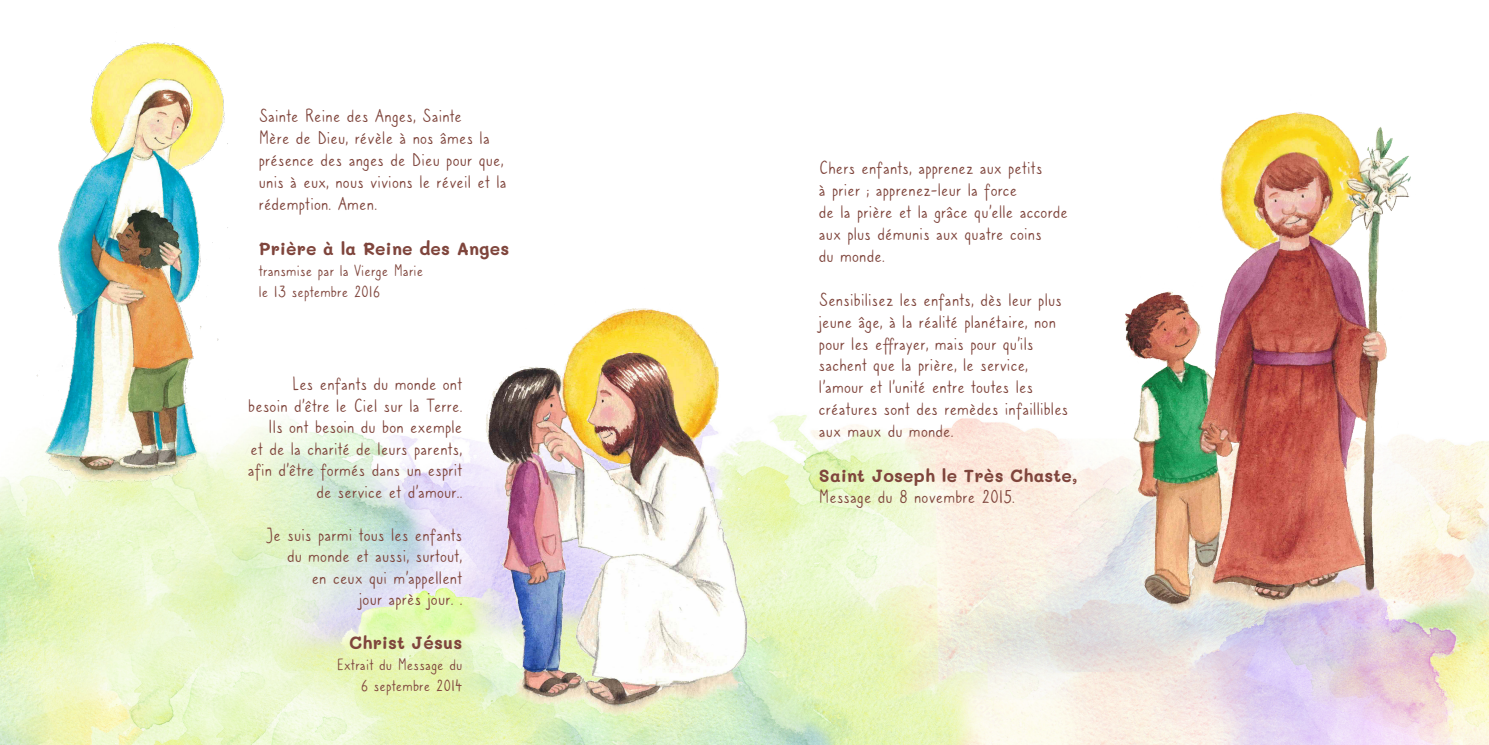
<style>
.page{position:relative;width:1489px;height:745px;background:#fff}
.page>*{position:absolute;margin:0;border:0;box-sizing:border-box;transform-origin:0 0}
.ficha{font:20px/21.9px "Caroni";letter-spacing:.01em;color:#7f453c}
.ficha-2{font:17.5px/21.9px "Caroni";letter-spacing:.01em;color:#7f453c}
.ficha-3{font:700 17.5px "Mali";letter-spacing:.01em;color:#7f453c}
.s1{font-family:"Mali";font-weight:700}
</style>
<div class="page">
<img style="left:0;top:415px;width:1488px;height:329px">
<img style="left:460px;top:308px;width:315px;height:429px">
<img style="left:28px;top:42px;width:202px;height:441px">
<img style="left:1098px;top:112px;width:319px;height:513px">
<p class="ficha" style="left:259px;top:105px;width:249px">Sainte Reine des Anges, Sainte<br>Mère de Dieu, révèle à nos âmes la présence des anges de Dieu pour que, unis à eux, nous vivions le réveil et la rédemption. Amen.</p>
<p class="ficha-2" style="left:259px;top:237px;width:252px"><span class="s1">Prière à la Reine des Anges </span>transmise par la Vierge Marie<br>le 13 septembre 2016</p>
<p class="ficha" style="left:248px;top:373px;width:216px;line-height:21.5px;text-align:right">Les enfants du monde ont besoin d'être le Ciel sur la Terre.<br>Ils ont besoin du bon exemple<br>et de la charité de leurs parents, afin d'être formés dans un esprit de service et d'amour..</p>
<p class="ficha" style="left:265px;top:523px;width:198px;line-height:21.5px;text-align:right">Je suis parmi tous les enfants du monde et aussi, surtout,<br>en ceux qui m'appellent<br>jour après jour. .</p>
<p class="ficha-2" style="left:337px;top:632px;width:127px;line-height:21.5px;text-align:right"><span class="s1">Christ Jésus<br></span>Extrait du Message du<br>6 septembre 2014</p>
<p class="ficha" style="left:819px;top:157px;width:250px">Chers enfants, apprenez aux petits<br>à prier ; apprenez-leur la force<br>de la prière et la grâce qu'elle accorde aux plus démunis aux quatre coins<br>du monde.</p>
<p class="ficha" style="left:819px;top:288px;width:251px">Sensibilisez les enfants, dès leur plus jeune âge, à la réalité planétaire, non pour les effrayer, mais pour qu'ils sachent que la prière, le service, l'amour et l'unité entre toutes les créatures sont des remèdes infaillibles aux maux du monde.</p>
<p class="ficha-3" style="left:819px;top:465px;width:260px">Saint Joseph le Très Chaste,</p>
<p class="ficha" style="left:819px;top:485px;width:197px">Message du 8 novembre 2015.</p>
</div>
